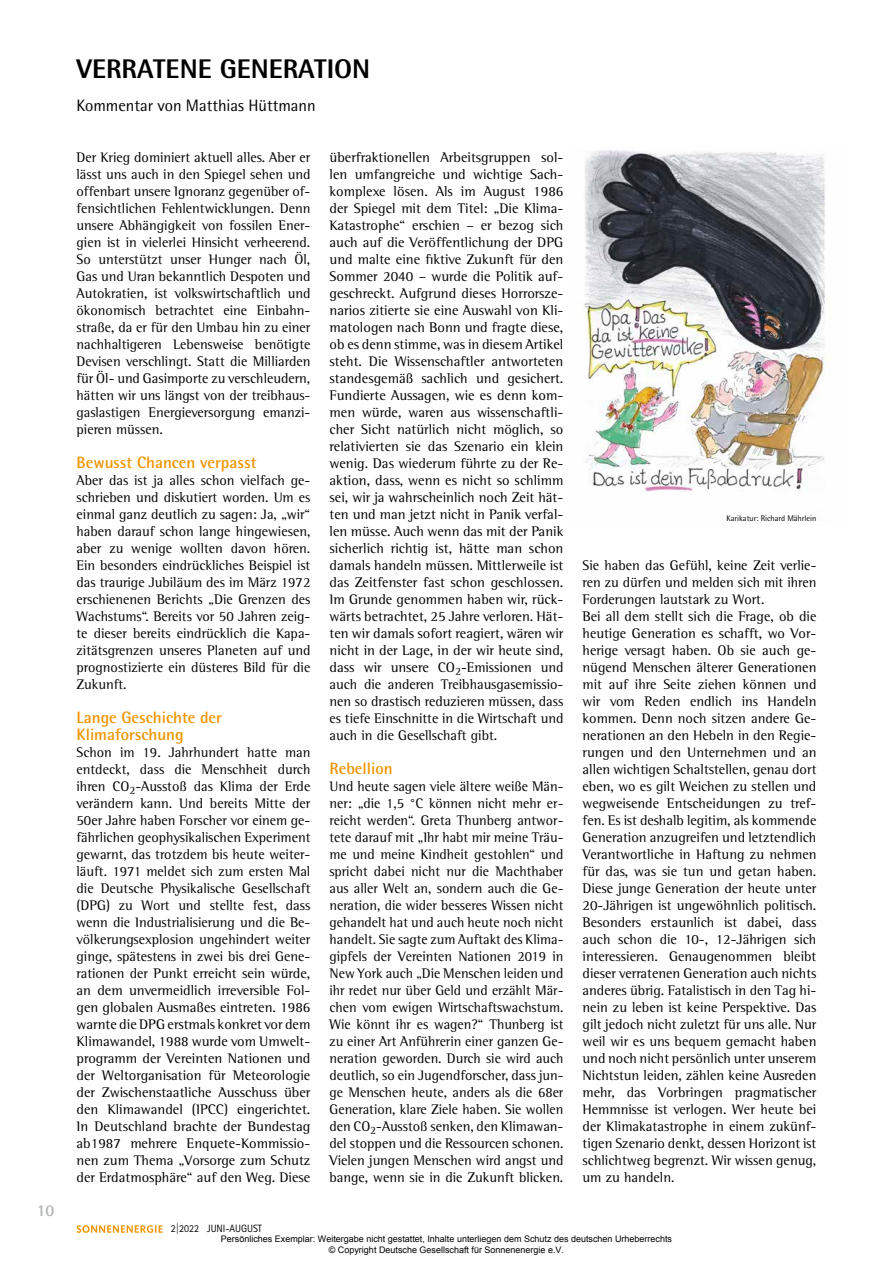
<style>
.page{position:relative;width:893px;height:1263px;background:#fff}
.page>*{position:absolute;margin:0;border:0;box-sizing:border-box;transform-origin:0 0}
.t1{font:800 27px "Rotis Semi Sans Std";color:#000}
.t2{font:700 16.5px/17px "Rotis Semi Sans Std";color:#f19400}
.t3{font:16.5px "Rotis Semi Sans Std";color:#000}
.t4{font:700 16.5px "Rotis Semi Sans Std";color:#b1b3b4}
.t5{font:14.25px/17px "Rotis Semi Serif Std";color:#000;text-align:justify}
.t6{font:10.65px "Rotis Sans Serif Std";color:#000;scale:.95 1}
.t7{font:9px/10.8px "Arial";color:#000;text-align:center}
.t8{font:8.25px "Rotis Semi Sans Std";color:#000}
</style>
<div class="page">
<svg style="left:77px;top:1225px;width:86px;height:8px"></svg>
<hr style="left:892px;top:0;width:1px;height:1263px;background:#fcf4dd">
<img style="left:584px;top:150px;width:247px;height:342px">
<p class="t4" style="left:37px;top:1200px;width:19px">10</p>
<h1 class="t1" style="left:77px;top:52px;width:295px">VERRATENE GENERATION</h1>
<p class="t3" style="left:77px;top:95px;width:241px">Kommentar von Matthias Hüttmann</p>
<p class="t5" style="left:77px;top:148px;width:235px">Der Krieg dominiert aktuell alles. Aber er lässt uns auch in den Spiegel sehen und offenbart unsere Ignoranz gegenüber of&shy;fensichtlichen Fehlentwicklungen. Denn unsere Abhängigkeit von fossilen Ener&shy;gien ist in vielerlei Hinsicht verheerend.<br>So unterstützt unser Hunger nach Öl, Gas und Uran bekanntlich Despoten und Autokratien, ist volkswirtschaftlich und ökonomisch betrachtet eine Einbahn&shy;straße, da er für den Umbau hin zu einer nachhaltigeren Lebensweise benötigte Devisen verschlingt. Statt die Milliarden für Öl- und Gasimporte zu verschleudern, hätten wir uns längst von der treibhaus&shy;gaslastigen Energieversorgung emanzi&shy;pieren müssen.</p>
<p class="t2" style="left:77px;top:453px;width:181px">Bewusst Chancen verpasst</p>
<p class="t5" style="left:77px;top:471px;width:235px">Aber das ist ja alles schon vielfach ge&shy;schrieben und diskutiert worden. Um es einmal ganz deutlich zu sagen: Ja, „wir“ haben darauf schon lange hingewiesen, aber zu wenige wollten davon hören.<br>Ein besonders eindrückliches Beispiel ist das traurige Jubiläum des im März 1972 erschienenen Berichts „Die Grenzen des Wachstums“. Bereits vor 50 Jahren zeig&shy;te dieser bereits eindrücklich die Kapa&shy;zitätsgrenzen unseres Planeten auf und prognostizierte ein düsteres Bild für die Zukunft.</p>
<p class="t2" style="left:77px;top:709px;width:147px">Lange Geschichte der<br>Klimaforschung</p>
<p class="t5" style="left:77px;top:744px;width:235px">Schon im 19. Jahrhundert hatte man entdeckt, dass die Menschheit durch ihren CO<sub>2</sub>-Ausstoß das Klima der Erde verändern kann. Und bereits Mitte der 50er Jahre haben Forscher vor einem ge&shy;fährlichen geophysikalischen Experiment gewarnt, das trotzdem bis heute weiter&shy;läuft. 1971 meldet sich zum ersten Mal die Deutsche Physikalische Gesellschaft (DPG) zu Wort und stellte fest, dass wenn die Industrialisierung und die Be&shy;völkerungsexplosion ungehindert weiter ginge, spätestens in zwei bis drei Gene&shy;rationen der Punkt erreicht sein würde, an dem unvermeidlich irreversible Fol&shy;gen globalen Ausmaßes eintreten. 1986 warnte die DPG erstmals konkret vor dem Klimawandel, 1988 wurde vom Umwelt&shy;programm der Vereinten Nationen und der Weltorganisation für Meteorologie der Zwischenstaatliche Ausschuss über den Klimawandel (IPCC) eingerichtet.<br>In Deutschland brachte der Bundestag ab1987 mehrere Enquete-Kommissio&shy;nen zum Thema „Vorsorge zum Schutz der Erdatmosphäre“ auf den Weg. Diese</p>
<p class="t5" style="left:330px;top:148px;width:235px">überfraktionellen Arbeitsgruppen sol&shy;len umfangreiche und wichtige Sach&shy;komplexe lösen. Als im August 1986 der Spiegel mit dem Titel: „Die Klima-Katastrophe“ erschien – er bezog sich auch auf die Veröffentlichung der DPG und malte eine fiktive Zukunft für den Sommer 2040 – wurde die Politik auf&shy;geschreckt. Aufgrund dieses Horrorsze&shy;narios zitierte sie eine Auswahl von Kli&shy;matologen nach Bonn und fragte diese, ob es denn stimme, was in diesem Artikel steht. Die Wissenschaftler antworteten standesgemäß sachlich und gesichert.<br>Fundierte Aussagen, wie es denn kom&shy;men würde, waren aus wissenschaftli&shy;cher Sicht natürlich nicht möglich, so relativierten sie das Szenario ein klein wenig. Das wiederum führte zu der Re&shy;aktion, dass, wenn es nicht so schlimm sei, wir ja wahrscheinlich noch Zeit hät&shy;ten und man jetzt nicht in Panik verfal&shy;len müsse. Auch wenn das mit der Panik sicherlich richtig ist, hätte man schon damals handeln müssen. Mittlerweile ist das Zeitfenster fast schon geschlossen.<br>Im Grunde genommen haben wir, rück&shy;wärts betrachtet, 25 Jahre verloren. Hät&shy;ten wir damals sofort reagiert, wären wir nicht in der Lage, in der wir heute sind, dass wir unsere CO<sub>2</sub>-Emissionen und auch die anderen Treibhausgasemissio&shy;nen so drastisch reduzieren müssen, dass es tiefe Einschnitte in die Wirtschaft und auch in die Gesellschaft gibt.</p>
<p class="t2" style="left:330px;top:760px;width:65px">Rebellion</p>
<p class="t5" style="left:330px;top:778px;width:235px">Und heute sagen viele ältere weiße Män&shy;ner: „die 1,5 °C können nicht mehr er&shy;reicht werden“. Greta Thunberg antwor&shy;tete darauf mit „Ihr habt mir meine Träu&shy;me und meine Kindheit gestohlen“ und spricht dabei nicht nur die Machthaber aus aller Welt an, sondern auch die Ge&shy;neration, die wider besseres Wissen nicht gehandelt hat und auch heute noch nicht handelt. Sie sagte zum Auftakt des Klima&shy;gipfels der Vereinten Nationen 2019 in New York auch „Die Menschen leiden und ihr redet nur über Geld und erzählt Mär&shy;chen vom ewigen Wirtschaftswachstum.<br>Wie könnt ihr es wagen?“ Thunberg ist zu einer Art Anführerin einer ganzen Ge&shy;neration geworden. Durch sie wird auch deutlich, so ein Jugendforscher, dass jun&shy;ge Menschen heute, anders als die 68er Generation, klare Ziele haben. Sie wollen den CO<sub>2</sub>-Ausstoß senken, den Klimawan&shy;del stoppen und die Ressourcen schonen.<br>Vielen jungen Menschen wird angst und bange, wenn sie in die Zukunft blicken.</p>
<p class="t8" style="left:726px;top:513px;width:91px">Karikatur: Richard Mährlein</p>
<p class="t5" style="left:583px;top:556px;width:235px;text-align:left">Sie haben das Gefühl, keine Zeit verlie&shy;ren zu dürfen und melden sich mit ihren Forderungen lautstark zu Wort.<br>Bei all dem stellt sich die Frage, ob die heutige Generation es schafft, wo Vor&shy;herige versagt haben. Ob sie auch ge&shy;nügend Menschen älterer Generationen mit auf ihre Seite ziehen können und wir vom Reden endlich ins Handeln kommen. Denn noch sitzen andere Ge&shy;nerationen an den Hebeln in den Regie&shy;rungen und den Unternehmen und an allen wichtigen Schaltstellen, genau dort eben, wo es gilt Weichen zu stellen und wegweisende Entscheidungen zu tref&shy;fen. Es ist deshalb legitim, als kommende Generation anzugreifen und letztendlich Verantwortliche in Haftung zu nehmen für das, was sie tun und getan haben.<br>Diese junge Generation der heute unter 20-Jährigen ist ungewöhnlich politisch.<br>Besonders erstaunlich ist dabei, dass auch schon die 10-, 12-Jährigen sich interessieren. Genaugenommen bleibt dieser verratenen Generation auch nichts anderes übrig. Fatalistisch in den Tag hi&shy;nein zu leben ist keine Perspektive. Das gilt jedoch nicht zuletzt für uns alle. Nur weil wir es uns bequem gemacht haben und noch nicht persönlich unter unserem Nichtstun leiden, zählen keine Ausreden mehr, das Vorbringen pragmatischer Hemmnisse ist verlogen. Wer heute bei der Klimakatastrophe in einem zukünf&shy;tigen Szenario denkt, dessen Horizont ist schlichtweg begrenzt. Wir wissen genug, um zu handeln.</p>
<p class="t6" style="left:171px;top:1222px;width:97px">2|2022 JUNI-AUGUST</p>
<p class="t7" style="left:221px;top:1233px;width:453px">Persönliches Exemplar: Weitergabe nicht gestattet, Inhalte unterliegen dem Schutz des deutschen Urheberrechts © Copyright Deutsche Gesellschaft für Sonnenenergie e.V.</p>
</div>
